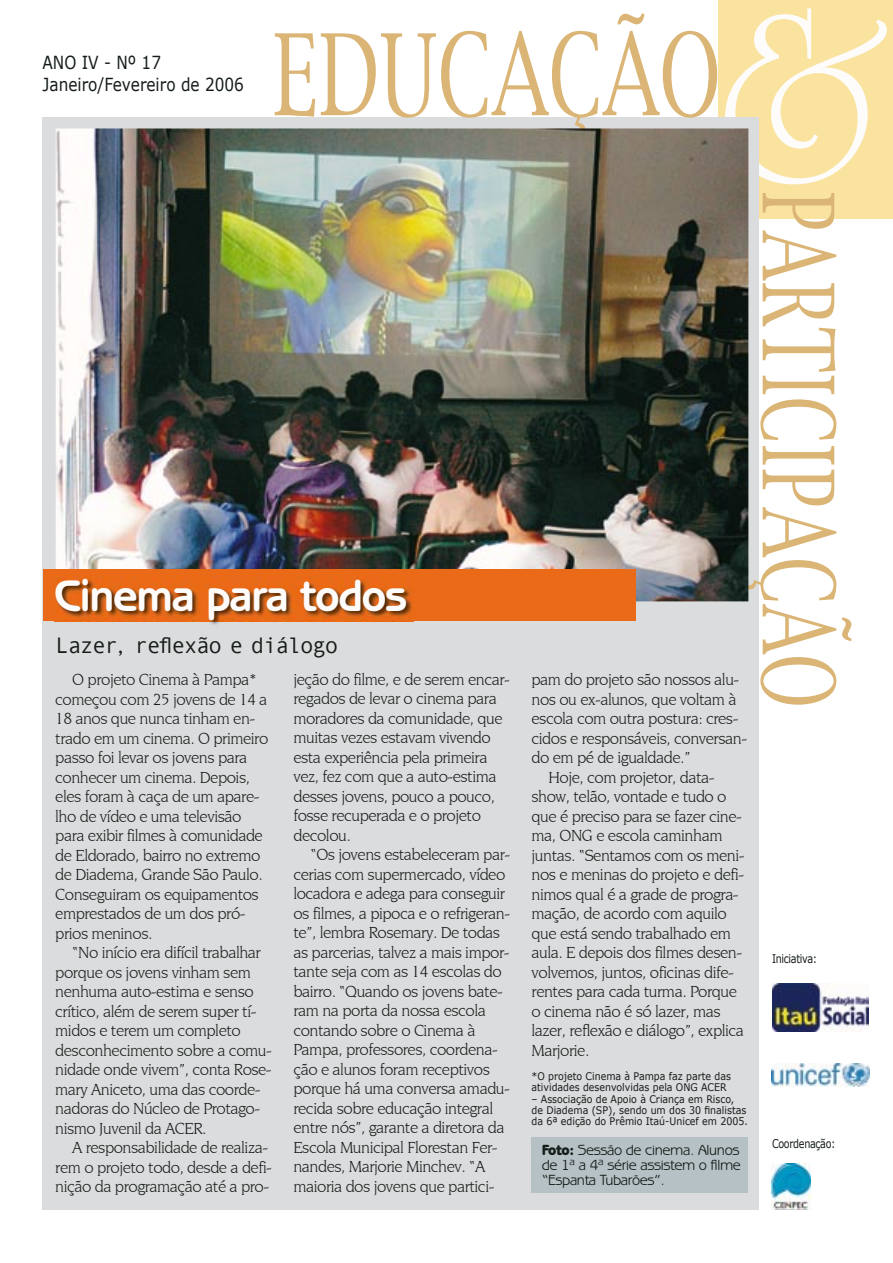
<style>
.page{position:relative;width:893px;height:1263px;background:#fff}
.page>*{position:absolute;margin:0;border:0;box-sizing:border-box;transform-origin:0 0}
.t1{font:255px "University Roman BT";color:#fefcfb}
.t2{font:108px "New York";color:#dab575;scale:.7 1}
.t3{font:94.5px "New York";color:#dab575;scale:.7 1}
.t4{font:700 45px "Benguiat Gothic IT Cby BT";letter-spacing:-.025em;color:#fefcfb}
.t5{font:22.5px "Andale Mono";letter-spacing:-.055em;color:#151d18}
.t6{font:18px/21.6px "Verdana";color:#151d18;scale:.85 1}
.t7{font:16.8px/19.5px "Novarese IT Cby BT";letter-spacing:-.03em;color:#151d18}
.t8{font:15px/15px "Benguiat Gothic IT Cby BT";letter-spacing:-.025em;color:#151d18;text-align:justify}
.t9{font:12px "Verdana";letter-spacing:-.03em;color:#151d18;scale:.8 1}
.t10{font:10.5px/11.4px "Verdana";color:#151d18;scale:.9 1}
.s1{font-weight:800}
</style>
<div class="page">
<div style="left:718px;top:0;width:175px;height:219px;background:#f9e39f"></div>
<div style="left:42px;top:117px;width:717px;height:1092px;background:#dbdcde"></div>
<img style="left:772px;top:1164px;width:38px;height:45px">
<img style="left:772px;top:1063px;width:97px;height:23px">
<div style="left:531px;top:1137px;width:217px;height:56px;background:#b6c1c5"></div>
<img style="left:772px;top:984px;width:96px;height:47px">
<img style="left:56px;top:128px;width:692px;height:473px">
<div style="left:43px;top:569px;width:592px;height:52px;background:#eb6a18"></div>
<img style="left:55px;top:577px;width:359px;height:48px">
<h2 class="t2" style="left:272px;top:6px;width:642px">EDU CA ÇÃO</h2>
<h1 class="t1" style="left:716px;top:-58px;width:173px">&amp;</h1>
<h3 class="t3" style="left:858px;top:190px;width:740px;rotate:90deg">PAR TI CI PA ÇÃO</h3>
<p class="t6" style="left:43px;top:51px;width:239px">ANO IV - Nº 17<br>Janeiro/Fevereiro de 2006</p>
<h3 class="t4" style="left:55px;top:567px;width:354px">Cinema para todos</h3>
<h3 class="t5" style="left:56px;top:632px;width:284px">Lazer, reflexão e diálogo</h3>
<p class="t7" style="left:293px;top:669px;width:218px">jeção do filme, e de serem encar&shy;regados de levar o cinema para moradores da comunidade, que muitas vezes estavam vivendo esta experiência pela primeira vez, fez com que a auto-estima desses jovens, pouco a pouco, fosse recuperada e o projeto decolou.</p>
<p class="t7" style="left:293px;top:845px;width:218px;text-indent:17px">“Os jovens estabeleceram par&shy;cerias com supermercado, vídeo locadora e adega para conseguir os filmes, a pipoca e o refrigeran&shy;te”, lembra Rosemary. De todas as parcerias, talvez a mais impor&shy;tante seja com as 14 escolas do bairro. “Quando os jovens bate&shy;ram na porta da nossa escola contando sobre o Cinema à<br>Pampa, professores, coordena&shy;ção e alunos foram receptivos porque há uma conversa amadu&shy;recida sobre educação integral entre nós”, garante a diretora da<br>Escola Municipal Florestan Fer&shy;nandes, Marjorie Minchev. “A maioria dos jovens que partici-</p>
<p class="t7" style="left:55px;top:669px;width:215px;text-indent:17px">O projeto Cinema à Pampa* começou com 25 jovens de 14 a<br>18 anos que nunca tinham en&shy;trado em um cinema. O primeiro passo foi levar os jovens para conhecer um cinema. Depois, eles foram à caça de um apare&shy;lho de vídeo e uma televisão para exibir filmes à comunidade de Eldorado, bairro no extremo de Diadema, Grande São Paulo.<br>Conseguiram os equipamentos emprestados de um dos pró&shy;prios meninos.</p>
<p class="t7" style="left:55px;top:943px;width:218px;text-indent:17px">“No início era difícil trabalhar porque os jovens vinham sem nenhuma auto-estima e senso crítico, além de serem super tí&shy;midos e terem um completo desconhecimento sobre a comu&shy;nidade onde vivem”, conta Rose&shy;mary Aniceto, uma das coorde&shy;nadoras do Núcleo de Protago&shy;nismo Juvenil da ACER.</p>
<p class="t7" style="left:55px;top:1138px;width:218px;text-indent:17px">A responsabilidade de realiza&shy;rem o projeto todo, desde a defi&shy;nição da programação até a pro-</p>
<p class="t7" style="left:531px;top:669px;width:209px">pam do projeto são nossos alu-</p>
<p class="t7" style="left:531px;top:689px;width:207px">nos ou ex-alunos, que voltam à</p>
<p class="t7" style="left:531px;top:708px;width:208px">escola com outra postura: cres-</p>
<p class="t7" style="left:531px;top:728px;width:217px">cidos e responsáveis, conversan-</p>
<p class="t7" style="left:531px;top:747px;width:160px">do em pé de igualdade.”</p>
<p class="t7" style="left:549px;top:767px;width:168px">Hoje, com projetor, data-</p>
<p class="t7" style="left:531px;top:786px;width:197px">show, telão, vontade e tudo o</p>
<p class="t7" style="left:531px;top:806px;width:212px">que é preciso para se fazer cine-</p>
<p class="t7" style="left:531px;top:825px;width:192px">ma, ONG e escola caminham</p>
<p class="t7" style="left:531px;top:845px;width:215px">juntas. “Sentamos com os meni-</p>
<p class="t7" style="left:531px;top:864px;width:214px">nos e meninas do projeto e defi-</p>
<p class="t7" style="left:531px;top:884px;width:209px">nimos qual é a grade de progra-</p>
<p class="t7" style="left:531px;top:903px;width:197px">mação, de acordo com aquilo</p>
<p class="t7" style="left:531px;top:923px;width:201px">que está sendo trabalhado em</p>
<p class="t7" style="left:531px;top:942px;width:212px">aula. E depois dos filmes desen-</p>
<p class="t7" style="left:531px;top:962px;width:204px">volvemos, juntos, oficinas dife-</p>
<p class="t7" style="left:531px;top:981px;width:207px">rentes para cada turma. Porque</p>
<p class="t7" style="left:531px;top:1001px;width:191px">o cinema não é só lazer, mas</p>
<p class="t7" style="left:531px;top:1020px;width:214px">lazer, reflexão e diálogo”, explica</p>
<p class="t7" style="left:531px;top:1040px;width:59px">Marjorie.</p>
<p class="t10" style="left:531px;top:1070px;width:223px">*O projeto Cinema à Pampa faz parte das atividades desenvolvidas pela ONG ACER</p>
<p class="t10" style="left:531px;top:1093px;width:242px">– Associação de Apoio à Criança em Risco, de Diadema (SP), sendo um dos 30 finalistas da 6ª edição do Prêmio Itaú-Unicef em 2005.</p>
<p class="t8" style="left:542px;top:1141px;width:201px"><span class="s1">Foto:</span> Sessão de cinema. Alunos de 1ª a 4ª série assistem o filme “Espanta Tubarões”.</p>
<p class="t9" style="left:772px;top:951px;width:58px">Iniciativa:</p>
<p class="t9" style="left:772px;top:1136px;width:81px">Coordenação:</p>
</div>
